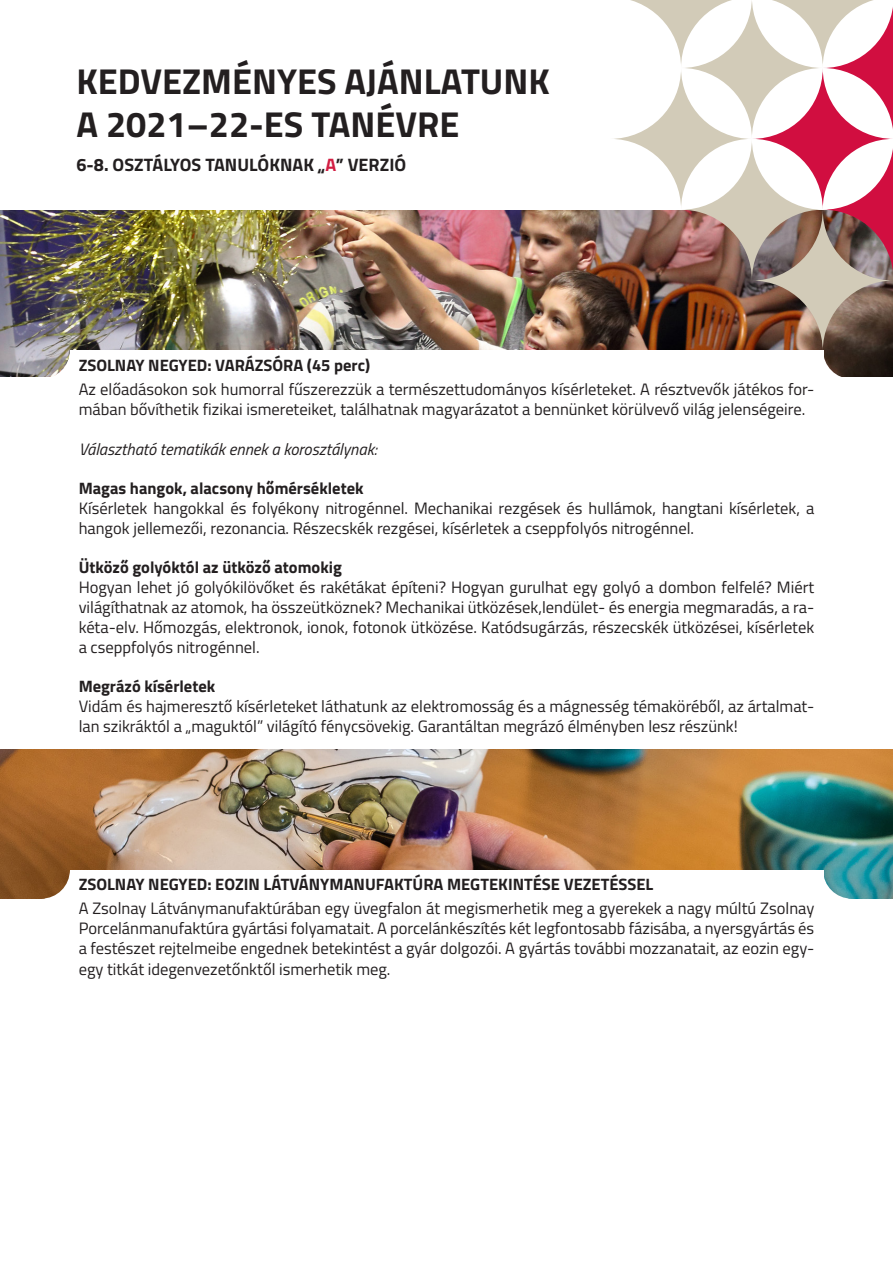
<style>
.page{position:relative;width:893px;height:1263px;background:#fff}
.page>*{position:absolute;margin:0;border:0;box-sizing:border-box;transform-origin:0 0}
.t1{font:700 36px "Titillium";color:#231f20}
.t2{font:700 18px "Titillium";color:#231f20}
.t3{font:16.5px/19.8px "Titillium";color:#231f20}
.t4{font:700 16.5px "Titillium";color:#231f20}
.t5{font:italic 16.5px "Titillium";color:#231f20}
.s1{color:#d21e43}
</style>
<div class="page">
<img style="left:0;top:210px;width:893px;height:167px">
<img style="left:0;top:750px;width:893px;height:149px">
<div style="left:70px;top:350px;width:753px;height:57px;background:#fff"></div>
<div style="left:70px;top:870px;width:753px;height:57px;background:#fff"></div>
<svg style="left:41px;top:350px;width:57px;height:57px"></svg>
<svg style="left:795px;top:350px;width:57px;height:57px"></svg>
<svg style="left:41px;top:870px;width:57px;height:57px"></svg>
<svg style="left:795px;top:870px;width:57px;height:57px"></svg>
<img style="left:752px;top:210px;width:141px;height:141px;border-radius:50%">
<svg style="left:610px;top:0;width:283px;height:281px"></svg>
<p class="t1" style="left:77px;top:54px;width:475px">KEDVEZMÉNYES AJÁNLATUNK</p>
<p class="t1" style="left:77px;top:97px;width:384px">A 2021–22-ES TANÉVRE</p>
<p class="t2" style="left:77px;top:151px;width:331px">6-8. OSZTÁLYOS TANULÓKNAK „<span class="s1">A</span>” VERZIÓ</p>
<p class="t4" style="left:79px;top:353px;width:293px">ZSOLNAY NEGYED: VARÁZSÓRA (45 perc)</p>
<p class="t3" style="left:79px;top:379px;width:737px">Az előadásokon sok humorral fűszerezzük a természettudományos kísérleteket. A résztvevők játékos for&shy;mában bővíthetik fizikai ismereteiket, találhatnak magyarázatot a bennünket körülvevő világ jelenségeire.</p>
<p class="t5" style="left:79px;top:437px;width:300px">Választható tematikák ennek a korosztálynak:</p>
<p class="t4" style="left:79px;top:476px;width:286px">Magas hangok, alacsony hőmérsékletek</p>
<p class="t3" style="left:79px;top:497px;width:737px">Kísérletek hangokkal és folyékony nitrogénnel. Mechanikai rezgések és hullámok, hangtani kísérletek, a hangok jellemezői, rezonancia. Részecskék rezgései, kísérletek a cseppfolyós nitrogénnel.</p>
<p class="t4" style="left:79px;top:555px;width:265px">Ütköző golyóktól az ütköző atomokig</p>
<p class="t3" style="left:79px;top:577px;width:737px;text-align:justify">Hogyan lehet jó golyókilövőket és rakétákat építeni? Hogyan gurulhat egy golyó a dombon felfelé? Miért világíthatnak az atomok, ha összeütköznek? Mechanikai ütközések,lendület- és energia megmaradás, a ra&shy;kéta-elv. Hőmozgás, elektronok, ionok, fotonok ütközése. Katódsugárzás, részecskék ütközései, kísérletek a cseppfolyós nitrogénnel.</p>
<p class="t4" style="left:79px;top:674px;width:138px">Megrázó kísérletek</p>
<p class="t3" style="left:79px;top:695px;width:737px">Vidám és hajmeresztő kísérleteket láthatunk az elektromosság és a mágnesség témaköréből, az ártalmat&shy;lan szikráktól a „maguktól” világító fénycsövekig. Garantáltan megrázó élményben lesz részünk!</p>
<p class="t4" style="left:79px;top:872px;width:576px">ZSOLNAY NEGYED: EOZIN LÁTVÁNYMANUFAKTÚRA MEGTEKINTÉSE VEZETÉSSEL</p>
<p class="t3" style="left:79px;top:898px;width:737px;text-align:justify">A Zsolnay Látványmanufaktúrában egy üvegfalon át megismerhetik meg a gyerekek a nagy múltú Zsolnay Porcelánmanufaktúra gyártási folyamatait. A porcelánkészítés két legfontosabb fázisába, a nyersgyártás és a festészet rejtelmeibe engednek betekintést a gyár dolgozói. A gyártás további mozzanatait, az eozin egy-</p>
<p class="t3" style="left:79px;top:959px;width:313px">egy titkát idegenvezetőnktől ismerhetik meg.</p>
</div>
